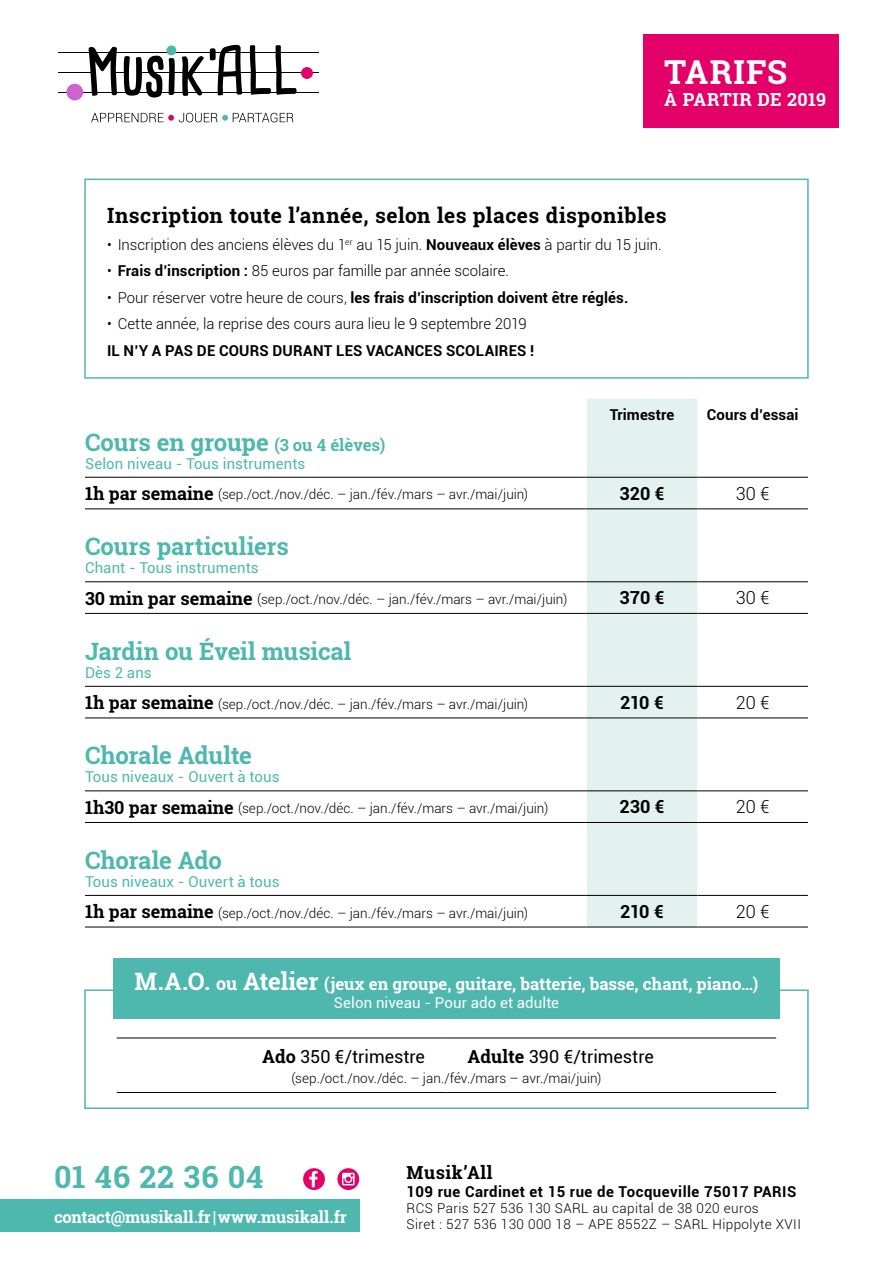
<style>
.page{position:relative;width:893px;height:1263px;background:#fff}
.page>*{position:absolute;margin:0;border:0;box-sizing:border-box;transform-origin:0 0}
.t1{font:700 33px "Roboto Slab";letter-spacing:.03em;color:#fff}
.t2{font:700 30.75px "Roboto Slab";letter-spacing:.025em;color:#4eb8ae}
.t3{font:700 24px "Roboto Slab";letter-spacing:-.01em;color:#4eb8ae}
.t4{font:700 21px "Roboto Slab";letter-spacing:.02em;color:#000}
.t5{font:18px "Roboto";color:#000}
.t6{font:700 18px "Roboto";letter-spacing:-.01em;color:#000}
.t7{font:300 18px "Roboto";letter-spacing:-.005em;color:#000}
.t8{font:700 18px "Roboto Slab";letter-spacing:.015em;color:#fff}
.t9{font:700 18px "Roboto Slab";letter-spacing:.03em;color:#000}
.t10{font:700 16.8px "Roboto Slab";color:#fff}
.t11{font:700 16.5px "Roboto Slab";letter-spacing:-.005em;color:#fff}
.t12{font:300 15px/26.5px "Roboto";color:#000}
.t13{font:15px "Roboto";letter-spacing:.005em;color:#4eb8ae}
.t14{font:700 15px "Roboto";letter-spacing:.01em;color:#000}
.t15{font:700 15px "Roboto";letter-spacing:.03em;color:#000}
.t16{font:15px "Roboto";letter-spacing:.005em;color:#fff}
.t17{font:300 13.5px "Roboto";letter-spacing:.005em;color:#000}
.t18{font:300 13.5px/16.2px "Roboto";letter-spacing:.03em;color:#000}
.s1{font-family:"Roboto Slab"}
.s2{font-weight:700}
.s3{font-family:"Roboto Slab";font-weight:300}
.s4{font-weight:300}
.s5{font-size:16.8px}
.s6{font-family:"Roboto Slab";font-weight:700;font-size:18px}
.s7{font-size:24px}
.s8{font-size:18px}
.s9{font-family:"Roboto Slab";font-weight:700}
</style>
<div class="page">
<hr style="left:58px;top:53px;width:261px;height:1px;background:#000">
<hr style="left:58px;top:92px;width:261px;height:1px;background:#000">
<hr style="left:139px;top:72px;width:180px;height:1px;background:#000">
<hr style="left:58px;top:72px;width:35px;height:1px;background:#000">
<div style="left:301px;top:67px;width:12px;height:12px;background:#e30068;border-radius:50%"></div>
<div style="left:66px;top:84px;width:17px;height:16px;background:#cd63ce;border-radius:50%"></div>
<svg style="left:91px;top:113px;width:202px;height:9px"></svg>
<svg style="left:250px;top:45px;width:47px;height:50px"></svg>
<svg style="left:89px;top:45px;width:115px;height:53px"></svg>
<svg style="left:210px;top:45px;width:32px;height:50px"></svg>
<div style="left:0;top:1199px;width:360px;height:32px;background:#4eb8ae"></div>
<svg style="left:303px;top:1168px;width:22px;height:22px"></svg>
<svg style="left:337px;top:1168px;width:22px;height:22px"></svg>
<div style="left:643px;top:34px;width:196px;height:93px;background:#e30068"></div>
<div style="left:587px;top:399px;width:110px;height:528px;background:#e4f2ef"></div>
<hr style="left:85px;top:477px;width:502px;height:1px;background:#000">
<hr style="left:587px;top:477px;width:110px;height:1px;background:#000">
<hr style="left:697px;top:477px;width:111px;height:1px;background:#000">
<hr style="left:85px;top:508px;width:502px;height:1px;background:#000">
<hr style="left:587px;top:508px;width:110px;height:1px;background:#000">
<hr style="left:697px;top:508px;width:111px;height:1px;background:#000">
<hr style="left:85px;top:581px;width:502px;height:1px;background:#000">
<hr style="left:587px;top:581px;width:110px;height:1px;background:#000">
<hr style="left:697px;top:581px;width:111px;height:1px;background:#000">
<hr style="left:85px;top:613px;width:502px;height:1px;background:#000">
<hr style="left:587px;top:613px;width:110px;height:1px;background:#000">
<hr style="left:697px;top:613px;width:111px;height:1px;background:#000">
<hr style="left:85px;top:686px;width:502px;height:1px;background:#000">
<hr style="left:587px;top:686px;width:110px;height:1px;background:#000">
<hr style="left:697px;top:686px;width:111px;height:1px;background:#000">
<hr style="left:85px;top:717px;width:502px;height:1px;background:#000">
<hr style="left:587px;top:717px;width:110px;height:1px;background:#000">
<hr style="left:697px;top:717px;width:111px;height:1px;background:#000">
<hr style="left:85px;top:790px;width:502px;height:1px;background:#000">
<hr style="left:587px;top:790px;width:110px;height:1px;background:#000">
<hr style="left:697px;top:790px;width:111px;height:1px;background:#000">
<hr style="left:85px;top:822px;width:502px;height:1px;background:#000">
<hr style="left:587px;top:822px;width:110px;height:1px;background:#000">
<hr style="left:697px;top:822px;width:111px;height:1px;background:#000">
<hr style="left:85px;top:895px;width:502px;height:1px;background:#000">
<hr style="left:587px;top:895px;width:110px;height:1px;background:#000">
<hr style="left:697px;top:895px;width:111px;height:1px;background:#000">
<hr style="left:85px;top:927px;width:502px;height:1px;background:#000">
<hr style="left:587px;top:927px;width:110px;height:1px;background:#000">
<hr style="left:697px;top:927px;width:111px;height:1px;background:#000">
<div style="left:84px;top:179px;width:725px;height:200px;border:2px solid #4eb8ae"></div>
<div style="left:84px;top:989px;width:725px;height:120px;border:2px solid #4eb8ae"></div>
<hr style="left:117px;top:1037px;width:329px;height:1px;background:#000">
<hr style="left:446px;top:1037px;width:330px;height:1px;background:#000">
<hr style="left:117px;top:1092px;width:329px;height:1px;background:#000">
<hr style="left:446px;top:1092px;width:330px;height:1px;background:#000">
<div style="left:113px;top:959px;width:667px;height:60px;background:#4eb8ae"></div>
<h1 class="t1" style="left:664px;top:49px;width:124px">TARIFS</h1>
<h3 class="t8" style="left:664px;top:87px;width:163px">À PARTIR DE 2019</h3>
<h3 class="t4" style="left:107px;top:201px;width:561px">Inscription toute l’année, selon les places disponibles</h3>
<p class="t12" style="left:107px;top:231px;width:556px"><span class="s1">•</span> Inscription des anciens élèves du 1<sup>er</sup> au 15 juin. <span class="s2">Nouveaux élèves</span> à partir du 15 juin.</p>
<p class="t12" style="left:107px;top:257px;width:403px"><span class="s1">•</span> <span class="s2">Frais d’inscription :</span> 85 euros par famille par année scolaire.</p>
<p class="t14" style="left:107px;top:287px;width:523px"><span class="s3">•</span> <span class="s4">Pour réserver votre heure de cours,</span> les frais d’inscription doivent être réglés.</p>
<p class="t12" style="left:107px;top:310px;width:429px"><span class="s1">•</span> Cette année, la reprise des cours aura lieu le 9 septembre 2019<br><span class="s2">IL N’Y A PAS DE COURS DURANT LES VACANCES SCOLAIRES !</span></p>
<p class="t14" style="left:610px;top:404px;width:66px">Trimestre</p>
<p class="t14" style="left:707px;top:404px;width:93px">Cours d’essai</p>
<h3 class="t3" style="left:85px;top:426px;width:302px">Cours en groupe <span class="s5">(3 ou 4 élèves)</span></h3>
<p class="t13" style="left:85px;top:453px;width:222px">Selon niveau - Tous instruments</p>
<p class="t17" style="left:85px;top:485px;width:445px"><span class="s6">1h par semaine</span> (sep./oct./nov./déc. – jan./fév./mars – avr./mai/juin)</p>
<h3 class="t6" style="left:619px;top:481px;width:47px">320 €</h3>
<h3 class="t7" style="left:736px;top:481px;width:35px">30 €</h3>
<h3 class="t3" style="left:85px;top:530px;width:205px">Cours particuliers</h3>
<p class="t13" style="left:85px;top:557px;width:175px">Chant - Tous instruments</p>
<p class="t17" style="left:85px;top:590px;width:484px"><span class="s6">30 min par semaine</span> (sep./oct./nov./déc. – jan./fév./mars – avr./mai/juin)</p>
<h3 class="t6" style="left:619px;top:585px;width:47px">370 €</h3>
<h3 class="t7" style="left:736px;top:585px;width:35px">30 €</h3>
<h3 class="t3" style="left:85px;top:635px;width:268px">Jardin ou Éveil musical</h3>
<p class="t13" style="left:85px;top:662px;width:68px">Dès 2 ans</p>
<p class="t17" style="left:85px;top:694px;width:445px"><span class="s6">1h par semaine</span> (sep./oct./nov./déc. – jan./fév./mars – avr./mai/juin)</p>
<h3 class="t6" style="left:620px;top:690px;width:45px">210 €</h3>
<h3 class="t7" style="left:736px;top:690px;width:35px">20 €</h3>
<h3 class="t3" style="left:85px;top:739px;width:168px">Chorale Adulte</h3>
<p class="t13" style="left:85px;top:766px;width:196px">Tous niveaux - Ouvert à tous</p>
<p class="t17" style="left:85px;top:799px;width:465px"><span class="s6">1h30 par semaine</span> (sep./oct./nov./déc. – jan./fév./mars – avr./mai/juin)</p>
<h3 class="t6" style="left:619px;top:794px;width:47px">230 €</h3>
<h3 class="t7" style="left:736px;top:794px;width:35px">20 €</h3>
<h3 class="t3" style="left:85px;top:844px;width:138px">Chorale Ado</h3>
<p class="t13" style="left:85px;top:871px;width:196px">Tous niveaux - Ouvert à tous</p>
<p class="t17" style="left:85px;top:903px;width:445px"><span class="s6">1h par semaine</span> (sep./oct./nov./déc. – jan./fév./mars – avr./mai/juin)</p>
<h3 class="t6" style="left:620px;top:899px;width:45px">210 €</h3>
<h3 class="t7" style="left:736px;top:899px;width:35px">20 €</h3>
<p class="t10" style="left:135px;top:973px;width:625px"><span class="s7">M.A.O.</span> <span class="s8">ou</span> <span class="s7">Atelier</span> (jeux en groupe, guitare, batterie, basse, chant, piano…)</p>
<p class="t16" style="left:334px;top:992px;width:227px">Selon niveau - Pour ado et adulte</p>
<h3 class="t5" style="left:262px;top:1044px;width:164px"><span class="s9">Ado</span> 350 €/trimestre</h3>
<h3 class="t5" style="left:468px;top:1044px;width:188px"><span class="s9">Adulte</span> 390 €/trimestre</h3>
<p class="t17" style="left:291px;top:1069px;width:311px">(sep./oct./nov./déc. – jan./fév./mars – avr./mai/juin)</p>
<h2 class="t2" style="left:54px;top:1156px;width:211px">01 46 22 36 04</h2>
<h3 class="t9" style="left:406px;top:1160px;width:88px">Musik’All</h3>
<p class="t15" style="left:406px;top:1181px;width:391px">109 rue Cardinet et 15 rue de Tocqueville 75017 PARIS</p>
<p class="t18" style="left:406px;top:1199px;width:396px">RCS Paris 527 536 130 SARL au capital de 38 020 euros<br>Siret : 527 536 130 000 18 – APE 8552Z – SARL Hippolyte XVII</p>
<p class="t11" style="left:54px;top:1205px;width:294px">contact@musikall.fr | www.musikall.fr</p>
</div>
